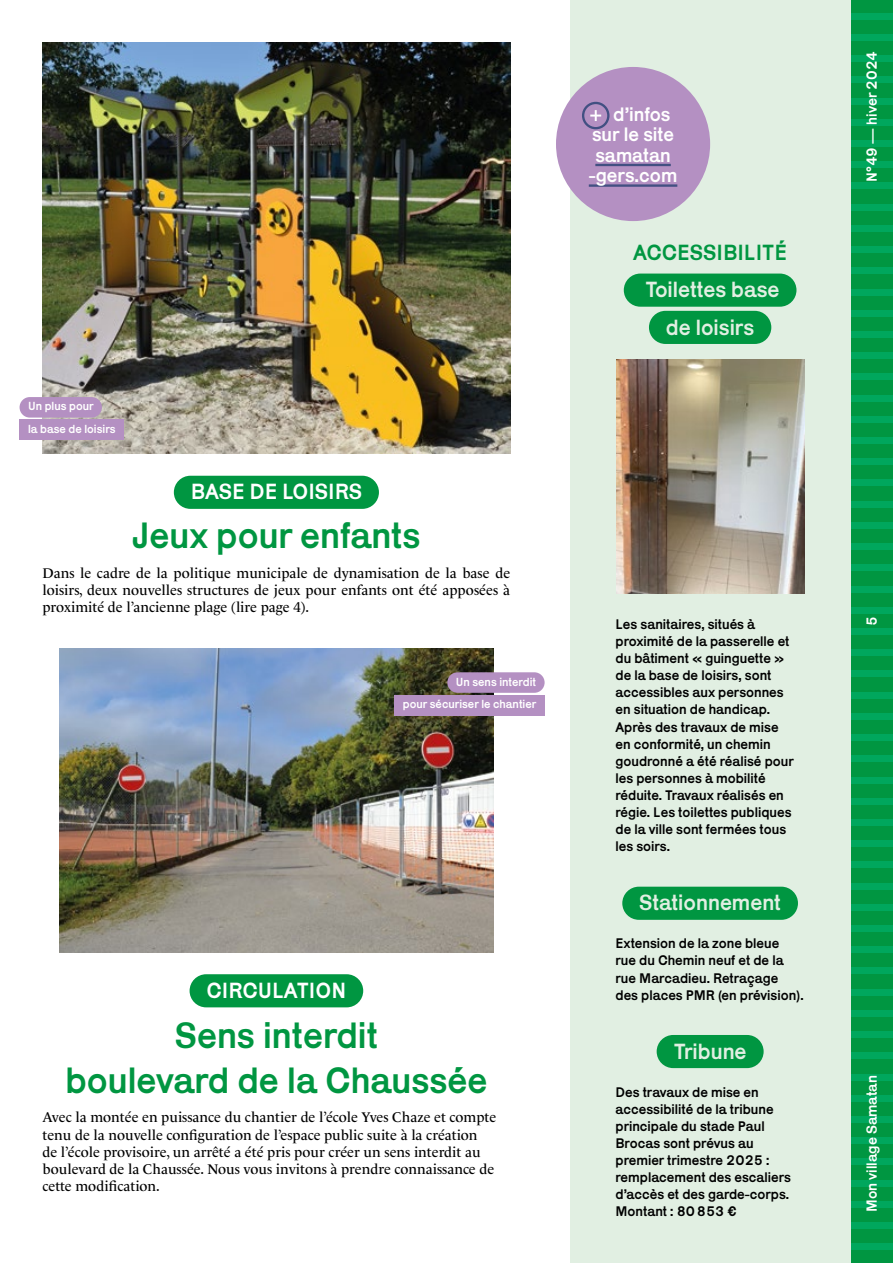
<style>
.page{position:relative;width:893px;height:1263px;background:#fff}
.page>*{position:absolute;margin:0;border:0;box-sizing:border-box;transform-origin:0 0}
.t1{font:37.5px/45px "Karrik";color:#009641;text-align:center}
.t2{font:22.5px/37.2px "Karrik";color:#e1efe2;text-align:center}
.t3{font:22.5px "Karrik";color:#fff}
.t4{font:22.5px "Karrik";color:#009641}
.t5{font:19.95px "Karrik";color:#fff}
.t6{font:15px "Karrik";color:#fff}
.t7{font:14.25px/17.1px "Karrik";color:#000}
.t8{font:14.25px/17.1px "Le Monde Livre Std";color:#000;text-align:justify}
.t9{font:12px/22.6px "Karrik";color:#fff}
</style>
<div class="page">
<div style="left:850px;top:0;width:43px;height:1263px;background:#009641"></div>
<div style="left:850px;top:13px;width:43px;height:7px;background:#00a75d"></div>
<div style="left:850px;top:34px;width:43px;height:7px;background:#00a75d"></div>
<div style="left:850px;top:55px;width:43px;height:7px;background:#00a75d"></div>
<div style="left:850px;top:76px;width:43px;height:7px;background:#00a75d"></div>
<div style="left:850px;top:98px;width:43px;height:6px;background:#00a75d"></div>
<div style="left:850px;top:119px;width:43px;height:7px;background:#00a75d"></div>
<div style="left:850px;top:140px;width:43px;height:7px;background:#00a75d"></div>
<div style="left:850px;top:161px;width:43px;height:7px;background:#00a75d"></div>
<div style="left:850px;top:182px;width:43px;height:7px;background:#00a75d"></div>
<div style="left:850px;top:204px;width:43px;height:7px;background:#00a75d"></div>
<div style="left:850px;top:225px;width:43px;height:7px;background:#00a75d"></div>
<div style="left:850px;top:246px;width:43px;height:7px;background:#00a75d"></div>
<div style="left:850px;top:267px;width:43px;height:7px;background:#00a75d"></div>
<div style="left:850px;top:289px;width:43px;height:6px;background:#00a75d"></div>
<div style="left:850px;top:310px;width:43px;height:7px;background:#00a75d"></div>
<div style="left:850px;top:331px;width:43px;height:7px;background:#00a75d"></div>
<div style="left:850px;top:352px;width:43px;height:7px;background:#00a75d"></div>
<div style="left:850px;top:373px;width:43px;height:7px;background:#00a75d"></div>
<div style="left:850px;top:395px;width:43px;height:7px;background:#00a75d"></div>
<div style="left:850px;top:416px;width:43px;height:7px;background:#00a75d"></div>
<div style="left:850px;top:437px;width:43px;height:7px;background:#00a75d"></div>
<div style="left:850px;top:458px;width:43px;height:7px;background:#00a75d"></div>
<div style="left:850px;top:479px;width:43px;height:7px;background:#00a75d"></div>
<div style="left:850px;top:501px;width:43px;height:7px;background:#00a75d"></div>
<div style="left:850px;top:522px;width:43px;height:7px;background:#00a75d"></div>
<div style="left:850px;top:543px;width:43px;height:7px;background:#00a75d"></div>
<div style="left:850px;top:564px;width:43px;height:7px;background:#00a75d"></div>
<div style="left:850px;top:586px;width:43px;height:6px;background:#00a75d"></div>
<div style="left:850px;top:607px;width:43px;height:7px;background:#00a75d"></div>
<div style="left:850px;top:628px;width:43px;height:7px;background:#00a75d"></div>
<div style="left:850px;top:649px;width:43px;height:7px;background:#00a75d"></div>
<div style="left:850px;top:670px;width:43px;height:7px;background:#00a75d"></div>
<div style="left:850px;top:692px;width:43px;height:7px;background:#00a75d"></div>
<div style="left:850px;top:713px;width:43px;height:7px;background:#00a75d"></div>
<div style="left:850px;top:734px;width:43px;height:7px;background:#00a75d"></div>
<div style="left:850px;top:755px;width:43px;height:7px;background:#00a75d"></div>
<div style="left:850px;top:776px;width:43px;height:7px;background:#00a75d"></div>
<div style="left:850px;top:798px;width:43px;height:7px;background:#00a75d"></div>
<div style="left:850px;top:819px;width:43px;height:7px;background:#00a75d"></div>
<div style="left:850px;top:840px;width:43px;height:7px;background:#00a75d"></div>
<div style="left:850px;top:861px;width:43px;height:7px;background:#00a75d"></div>
<div style="left:850px;top:883px;width:43px;height:6px;background:#00a75d"></div>
<div style="left:850px;top:904px;width:43px;height:7px;background:#00a75d"></div>
<div style="left:850px;top:925px;width:43px;height:7px;background:#00a75d"></div>
<div style="left:850px;top:946px;width:43px;height:7px;background:#00a75d"></div>
<div style="left:850px;top:967px;width:43px;height:7px;background:#00a75d"></div>
<div style="left:850px;top:989px;width:43px;height:7px;background:#00a75d"></div>
<div style="left:850px;top:1010px;width:43px;height:7px;background:#00a75d"></div>
<div style="left:850px;top:1031px;width:43px;height:7px;background:#00a75d"></div>
<div style="left:850px;top:1052px;width:43px;height:7px;background:#00a75d"></div>
<div style="left:850px;top:1073px;width:43px;height:7px;background:#00a75d"></div>
<div style="left:850px;top:1095px;width:43px;height:7px;background:#00a75d"></div>
<div style="left:850px;top:1116px;width:43px;height:7px;background:#00a75d"></div>
<div style="left:850px;top:1137px;width:43px;height:7px;background:#00a75d"></div>
<div style="left:850px;top:1158px;width:43px;height:7px;background:#00a75d"></div>
<div style="left:850px;top:1180px;width:43px;height:6px;background:#00a75d"></div>
<div style="left:850px;top:1201px;width:43px;height:7px;background:#00a75d"></div>
<div style="left:850px;top:1222px;width:43px;height:7px;background:#00a75d"></div>
<div style="left:850px;top:1243px;width:43px;height:7px;background:#00a75d"></div>
<div style="left:570px;top:0;width:280px;height:1263px;background:#e1efe2"></div>
<div style="left:174px;top:476px;width:205px;height:33px;background:#009641;border-radius:17px"></div>
<div style="left:190px;top:974px;width:173px;height:33px;background:#009641;border-radius:17px"></div>
<img style="left:43px;top:43px;width:467px;height:410px">
<img style="left:60px;top:648px;width:433px;height:304px">
<div style="left:20px;top:397px;width:82px;height:21px;background:#b490c2;border-radius:10px"></div>
<div style="left:20px;top:420px;width:104px;height:20px;background:#b490c2"></div>
<div style="left:447px;top:672px;width:98px;height:21px;background:#b490c2;border-radius:10px"></div>
<div style="left:394px;top:695px;width:151px;height:20px;background:#b490c2"></div>
<div style="left:624px;top:274px;width:172px;height:33px;background:#009641;border-radius:17px"></div>
<div style="left:649px;top:311px;width:122px;height:33px;background:#009641;border-radius:17px"></div>
<div style="left:622px;top:887px;width:176px;height:33px;background:#009641;border-radius:17px"></div>
<div style="left:657px;top:1035px;width:107px;height:33px;background:#009641;border-radius:17px"></div>
<img style="left:616px;top:360px;width:188px;height:233px">
<div style="left:556px;top:67px;width:154px;height:154px;background:#b490c2;border-radius:50%"></div>
<svg style="left:590px;top:110px;width:11px;height:11px"></svg>
<div style="left:582px;top:102px;width:27px;height:27px;border:2px solid #425082;border-radius:50%"></div>
<hr style="left:595px;top:164px;width:76px;height:2px;background:#425082">
<hr style="left:589px;top:184px;width:88px;height:3px;background:#425082">
<p class="t9" style="left:28px;top:394px;width:89px">Un plus pour<br>la base de loisirs</p>
<h2 class="t3" style="left:191px;top:473px;width:173px">BASE DE LOISIRS</h2>
<h1 class="t1" style="left:132px;top:509px;width:290px">Jeux pour enfants</h1>
<p class="t8" style="left:43px;top:564px;width:469px">Dans le cadre de la politique municipale de dynamisation de la base de loisirs, deux nouvelles structures de jeux pour enfants ont été apposées à proximité de l’ancienne plage (lire page 4).</p>
<p class="t9" style="left:403px;top:669px;width:135px;text-align:right">Un sens interdit<br>pour sécuriser le chantier</p>
<h2 class="t3" style="left:207px;top:972px;width:141px">CIRCULATION</h2>
<h1 class="t1" style="left:65px;top:1009px;width:423px">Sens interdit<br>boulevard de la Chaussée</h1>
<p class="t8" style="left:43px;top:1109px;width:455px;text-align:left">Avec la montée en puissance du chantier de l’école Yves Chaze et compte tenu de la nouvelle configuration de l’espace public suite à la création<br>de l’école provisoire, un arrêté a été pris pour créer un sens interdit au boulevard de la Chaussée. Nous vous invitons à prendre connaissance de cette modification.</p>
<h3 class="t5" style="left:613px;top:97px;width:59px">d’infos</h3>
<h3 class="t5" style="left:592px;top:118px;width:84px">sur le site</h3>
<h3 class="t5" style="left:595px;top:138px;width:77px">samatan</h3>
<h3 class="t5" style="left:589px;top:159px;width:90px">-gers.com</h3>
<h2 class="t4" style="left:633px;top:234px;width:155px">ACCESSIBILITÉ</h2>
<h2 class="t2" style="left:645px;top:269px;width:135px">Toilettes base de loisirs</h2>
<p class="t7" style="left:615px;top:614px;width:180px">Les sanitaires, situés à proximité de la passerelle et du bâtiment « guinguette » de la base de loisirs, sont accessibles aux personnes en situation de handicap.<br>Après des travaux de mise en conformité, un chemin goudronné a été réalisé pour les personnes à mobilité réduite. Travaux réalisés en régie. Les toilettes publiques de la ville sont fermées tous les soirs.</p>
<h2 class="t2" style="left:639px;top:882px;width:143px">Stationnement</h2>
<p class="t7" style="left:615px;top:933px;width:190px">Extension de la zone bleue<br>rue du Chemin neuf et de la rue Marcadieu. Retraçage des places PMR (en prévision).</p>
<h2 class="t2" style="left:674px;top:1030px;width:74px">Tribune</h2>
<p class="t7" style="left:615px;top:1082px;width:177px">Des travaux de mise en accessibilité de la tribune principale du stade Paul<br>Brocas sont prévus au premier trimestre 2025 : remplacement des escaliers d’accès et des garde-corps.<br>Montant : 80 853 €</p>
<p class="t6" style="left:859px;top:182px;width:132px;rotate:-90deg">N°49 — hiver 2024</p>
<p class="t6" style="left:859px;top:626px;width:11px;rotate:-90deg">5</p>
<p class="t6" style="left:859px;top:1212px;width:138px;rotate:-90deg">Mon village Samatan</p>
</div>
